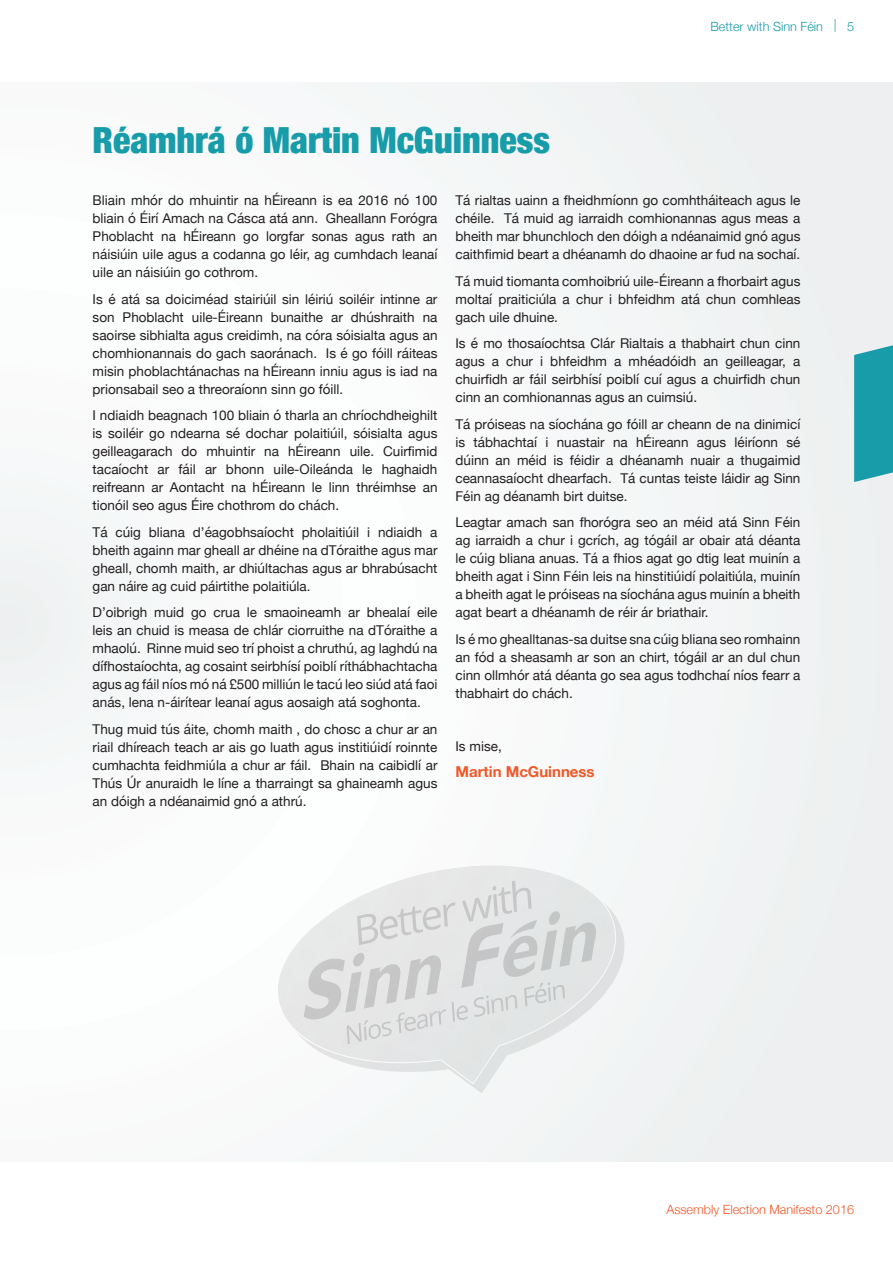
<style>
.page{position:relative;width:893px;height:1263px;background:#fff}
.page>*{position:absolute;margin:0;border:0;box-sizing:border-box;transform-origin:0 0}
.t1{font:900 condensed 36px "Helvetica Neue";color:#189ca9}
.t2{font:700 15px "Helvetica Neue";color:#ef5829}
.t3{font:13.5px/18px "Helvetica Neue";color:#231f20;text-align:justify}
.t4{font:300 12.75px "Helvetica Neue";color:#ef5829}
.t5{font:300 12.75px "Helvetica Neue";color:#189ca9}
</style>
<div class="page">
<div style="left:0;top:82px;width:893px;height:1080px;background:#f6f8f9"></div>
<svg style="left:854px;top:345px;width:39px;height:137px;background:#28a2ae"></svg>
<svg style="left:278px;top:866px;width:347px;height:227px"></svg>
<svg style="left:295px;top:878px;width:307px;height:166px"></svg>
<p class="t5" style="left:710px;top:17px;width:145px">Better with Sinn Féin | 5</p>
<h1 class="t1" style="left:93px;top:111px;width:459px">Réamhrá ó Martin McGuinness</h1>
<p class="t3" style="left:93px;top:192px;width:346px">Bliain mhór do mhuintir na hÉireann is ea 2016 nó 100 bliain ó Éirí Amach na Cásca atá ann. Gheallann Forógra Phoblacht na hÉireann go lorgfar sonas agus rath an náisiúin uile agus a codanna go léir, ag cumhdach leanaí uile an náisiúin go cothrom.</p>
<p class="t3" style="left:93px;top:291px;width:346px">Is é atá sa doiciméad stairiúil sin léiriú soiléir intinne ar son Phoblacht uile-Éireann bunaithe ar dhúshraith na saoirse sibhialta agus creidimh, na córa sóisialta agus an chomhionannais do gach saoránach. Is é go fóill ráiteas misin phoblachtánachas na hÉireann inniu agus is iad na prionsabail seo a threoraíonn sinn go fóill.</p>
<p class="t3" style="left:93px;top:407px;width:346px">I ndiaidh beagnach 100 bliain ó tharla an chríochdheighilt is soiléir go ndearna sé dochar polaitiúil, sóisialta agus geilleagarach do mhuintir na hÉireann uile. Cuirfimid tacaíocht ar fáil ar bhonn uile-Oileánda le haghaidh reifreann ar Aontacht na hÉireann le linn thréimhse an tionóil seo agus Éire chothrom do chách.</p>
<p class="t3" style="left:93px;top:524px;width:346px">Tá cúig bliana d’éagobhsaíocht pholaitiúil i ndiaidh a bheith againn mar gheall ar dhéine na dTóraithe agus mar gheall, chomh maith, ar dhiúltachas agus ar bhrabúsacht gan náire ag cuid páirtithe polaitiúla.</p>
<p class="t3" style="left:93px;top:604px;width:346px">D’oibrigh muid go crua le smaoineamh ar bhealaí eile leis an chuid is measa de chlár ciorruithe na dTóraithe a mhaolú. Rinne muid seo trí phoist a chruthú, ag laghdú na dífhostaíochta, ag cosaint seirbhísí poiblí ríthábhachtacha agus ag fáil níos mó ná £500 milliún le tacú leo siúd atá faoi anás, lena n-áirítear leanaí agus aosaigh atá soghonta.</p>
<p class="t3" style="left:93px;top:721px;width:346px">Thug muid tús áite, chomh maith , do chosc a chur ar an riail dhíreach teach ar ais go luath agus institiúidí roinnte cumhachta feidhmiúla a chur ar fáil. Bhain na caibidlí ar Thús Úr anuraidh le líne a tharraingt sa ghaineamh agus an dóigh a ndéanaimid gnó a athrú.</p>
<p class="t3" style="left:455px;top:192px;width:346px">Tá rialtas uainn a fheidhmíonn go comhtháiteach agus le chéile. Tá muid ag iarraidh comhionannas agus meas a bheith mar bhunchloch den dóigh a ndéanaimid gnó agus caithfimid beart a dhéanamh do dhaoine ar fud na sochaí.</p>
<p class="t3" style="left:455px;top:273px;width:346px">Tá muid tiomanta comhoibriú uile-Éireann a fhorbairt agus moltaí praiticiúla a chur i bhfeidhm atá chun comhleas gach uile dhuine.</p>
<p class="t3" style="left:455px;top:335px;width:346px">Is é mo thosaíochtsa Clár Rialtais a thabhairt chun cinn agus a chur i bhfeidhm a mhéadóidh an geilleagar, a chuirfidh ar fáil seirbhísí poiblí cuí agus a chuirfidh chun cinn an comhionannas agus an cuimsiú.</p>
<p class="t3" style="left:455px;top:416px;width:346px">Tá próiseas na síochána go fóill ar cheann de na dinimicí is tábhachtaí i nuastair na hÉireann agus léiríonn sé dúinn an méid is féidir a dhéanamh nuair a thugaimid ceannasaíocht dhearfach. Tá cuntas teiste láidir ag Sinn Féin ag déanamh birt duitse.</p>
<p class="t3" style="left:455px;top:514px;width:346px">Leagtar amach san fhorógra seo an méid atá Sinn Féin ag iarraidh a chur i gcrích, ag tógáil ar obair atá déanta le cúig bliana anuas. Tá a fhios agat go dtig leat muinín a bheith agat i Sinn Féin leis na hinstitiúidí polaitiúla, muinín a bheith agat le próiseas na síochána agus muinín a bheith agat beart a dhéanamh de réir ár briathair.</p>
<p class="t3" style="left:455px;top:631px;width:346px">Is é mo ghealltanas-sa duitse sna cúig bliana seo romhainn an fód a sheasamh ar son an chirt, tógáil ar an dul chun cinn ollmhór atá déanta go sea agus todhchaí níos fearr a thabhairt do chách.</p>
<p class="t3" style="left:455px;top:738px;width:48px">Is mise,</p>
<p class="t2" style="left:455px;top:760px;width:141px">Martin McGuinness</p>
<p class="t4" style="left:666px;top:1199px;width:189px">Assembly Election Manifesto 2016</p>
</div>
